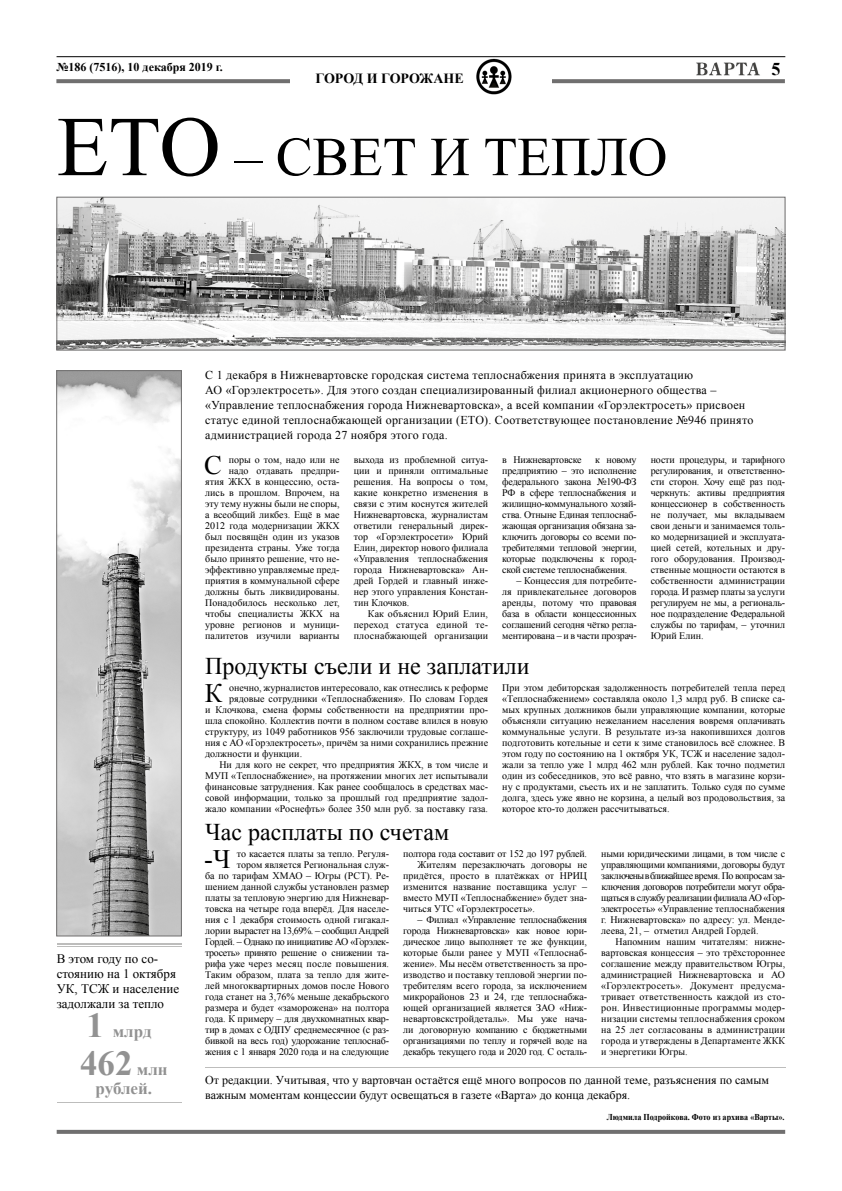
<style>
.page{position:relative;width:842px;height:1191px;background:#fff}
.page>*{position:absolute;margin:0;border:0;box-sizing:border-box;transform-origin:0 0}
.t1{font:55px "Times New Roman";color:#000}
.t2{font:700 35px "Times New Roman";color:#929292}
.t3{font:26.6px "Times New Roman";color:#000}
.t4{font:24px "Times New Roman";color:#000}
.t5{font:700 18px "Times New Roman";color:#000}
.t6{font:700 17px "Times New Roman";letter-spacing:-.005em;color:#929292}
.t7{font:700 14px "Times New Roman";letter-spacing:-.005em;color:#000}
.t8{font:13px/15px "Times New Roman";color:#000}
.t9{font:12px/15px "Times New Roman";letter-spacing:.02em;color:#000}
.t10{font:12px/15px "Times New Roman";color:#000}
.t11{font:700 12px "Times New Roman";color:#000}
.t12{font:10px/11px "Times New Roman";color:#000;text-align:justify}
.t13{font:10px "Times New Roman";letter-spacing:-.02em;color:#000}
.t14{font:700 9px "Times New Roman";color:#000;scale:.9 1}
.s1{font-size:85px}
.s2{font-size:35px}
.s3{font-size:17px}
</style>
<div class="page">
<svg style="left:57px;top:1130px;width:728px;height:4px;background:#747373"></svg>
<svg style="left:56px;top:79px;width:729px;height:4px;background:#767575"></svg>
<hr style="left:57px;top:56px;width:728px;height:1px;background:#000">
<img style="left:696px;top:63px;width:64px;height:13px">
<div style="left:291px;top:69px;width:261px;height:25px;background:#fff"></div>
<hr style="left:205px;top:1067px;width:581px;height:1px;background:#bdbdbc">
<img style="left:59px;top:199px;width:724px;height:149px">
<div style="left:57px;top:197px;width:728px;height:153px;border:1px solid #706f6f"></div>
<img style="left:476px;top:58px;width:36px;height:37px">
<img style="left:59px;top:373px;width:121px;height:561px">
<div style="left:57px;top:371px;width:125px;height:565px;border:1px solid #706f6f"></div>
<hr style="left:57px;top:946px;width:124px;height:1px;background:#bdbdbc">
<hr style="left:57px;top:943px;width:124px;height:2px;background:#bdbdbc">
<hr style="left:57px;top:1102px;width:124px;height:1px;background:#bdbdbc">
<p class="t11" style="left:57px;top:60px;width:168px">№186 (7516), 10 декабря 2019 г.</p>
<h3 class="t5" style="left:771px;top:59px;width:10px">5</h3>
<h3 class="t7" style="left:315px;top:70px;width:150px">ГОРОД И ГОРОЖАНЕ</h3>
<h1 class="t1" style="left:57px;top:126px;width:612px"><span class="s1">ЕТО</span> – СВЕТ И ТЕПЛО</h1>
<p class="t9" style="left:205px;top:367px;width:550px">С 1 декабря в Нижневартовске городская система теплоснабжения принята в эксплуатацию<br>АО «Горэлектросеть». Для этого создан специализированный филиал акционерного общества – «Управление теплоснабжения города Нижневартовска», а всей компании «Горэлектросеть» присвоен статус единой теплоснабжающей организации (ЕТО). Соответствующее постановление №946 принято администрацией города 27 ноября этого года.</p>
<h3 class="t3" style="left:204px;top:450px;width:19px">С</h3>
<p class="t12" style="left:205px;top:454px;width:136px;text-align:right">поры о том, надо или не<br>надо отдавать предпри-<br>ятия ЖКХ в концессию, оста&shy;лись в прошлом. Впрочем, на эту тему нужны были не споры, а всеобщий ликбез. Ещё в мае<br>2012 года модернизации ЖКХ был посвящён один из указов президента страны. Уже тогда было принято решение, что не&shy;эффективно управляемые пред&shy;приятия в коммунальной сфере должны быть ликвидированы.<br>Понадобилось несколько лет, чтобы специалисты ЖКХ на уровне регионов и муници&shy;палитетов изучили варианты</p>
<p class="t12" style="left:354px;top:454px;width:136px">выхода из проблемной ситуа&shy;ции и приняли оптимальные решения. На вопросы о том, какие конкретно изменения в связи с этим коснутся жителей Нижневартовска, журналистам ответили генеральный дирек&shy;тор «Горэлектросети» Юрий Елин, директор нового филиала «Управления теплоснабжения города Нижневартовска» Ан&shy;дрей Гордей и главный инже&shy;нер этого управления Констан&shy;тин Клочков.</p>
<p class="t12" style="left:354px;top:608px;width:136px;text-indent:14px">Как объяснил Юрий Елин, переход статуса единой те&shy;плоснабжающей организации</p>
<p class="t13" style="left:502px;top:454px;width:81px">в Нижневартовске</p>
<p class="t12" style="left:502px;top:454px;width:136px;text-indent:93px">к новому предприятию – это исполнение федерального закона №190-ФЗ РФ в сфере теплоснабжения и жилищно-коммунального хозяй&shy;ства. Отныне Единая теплоснаб&shy;жающая организация обязана за&shy;ключить договоры со всеми по&shy;требителями тепловой энергии, которые подключены к город&shy;ской системе теплоснабжения.</p>
<p class="t12" style="left:502px;top:575px;width:136px;text-indent:14px">– Концессия для потребите&shy;ля привлекательнее договоров аренды, потому что правовая база в области концессионных соглашений сегодня чётко регла&shy;ментирована – и в части прозрач-</p>
<p class="t12" style="left:651px;top:454px;width:136px">ности процедуры, и тарифного регулирования, и ответственно&shy;сти сторон. Хочу ещё раз под&shy;черкнуть: активы предприятия концессионер в собственность не получает, мы вкладываем свои деньги и занимаемся толь&shy;ко модернизацией и эксплуата&shy;цией сетей, котельных и дру&shy;гого оборудования. Производ&shy;ственные мощности остаются в собственности администрации города. И размер платы за услуги регулируем не мы, а региональ&shy;ное подразделение Федеральной службы по тарифам, – уточнил Юрий Елин.</p>
<h3 class="t8" style="left:57px;top:951px;width:124px">В этом году по со&shy;стоянию на 1 октября<br>УК, ТСЖ и население задолжали за тепло</h3>
<h3 class="t6" style="left:86px;top:1022px;width:67px"><span class="s2">1</span> млрд</h3>
<h2 class="t2" style="left:80px;top:1044px;width:89px">462 <span class="s3">млн</span></h2>
<h3 class="t6" style="left:96px;top:1079px;width:58px">рублей.</h3>
<h3 class="t4" style="left:205px;top:652px;width:326px">Продукты съели и не заплатили</h3>
<h3 class="t3" style="left:205px;top:679px;width:19px">К</h3>
<p class="t12" style="left:229px;top:682px;width:260px">онечно, журналистов интересовало, как отнеслись к реформе</p>
<p class="t12" style="left:502px;top:682px;width:284px">При этом дебиторская задолженность потребителей тепла перед «Теплоснабжением» составляла около 1,3 млрд руб. В списке са&shy;мых крупных должников были управляющие компании, которые объясняли ситуацию нежеланием населения вовремя оплачивать коммунальные услуги. В результате из-за накопившихся долгов подготовить котельные и сети к зиме становилось всё сложнее. В этом году по состоянию на 1 октября УК, ТСЖ и население задол&shy;жали за тепло уже 1 млрд 462 млн рублей. Как точно подметил один из собеседников, это всё равно, что взять в магазине корзи&shy;ну с продуктами, съесть их и не заплатить. Только судя по сумме долга, здесь уже явно не корзина, а целый воз продовольствия, за которое кто-то должен рассчитываться.</p>
<p class="t12" style="left:229px;top:693px;width:260px">рядовые сотрудники «Теплоснабжения». По словам Гордея</p>
<p class="t12" style="left:205px;top:704px;width:284px">и Клочкова, смена формы собственности на предприятии про-</p>
<p class="t12" style="left:205px;top:715px;width:284px">шла спокойно. Коллектив почти в полном составе влился в новую</p>
<p class="t12" style="left:205px;top:726px;width:284px">структуру, из 1049 работников 956 заключили трудовые соглаше-</p>
<p class="t12" style="left:205px;top:737px;width:284px">ния с АО «Горэлектросеть», причём за ними сохранились прежние</p>
<p class="t12" style="left:205px;top:748px;width:98px">должности и функции.</p>
<p class="t12" style="left:219px;top:759px;width:270px">Ни для кого не секрет, что предприятия ЖКХ, в том числе и</p>
<p class="t12" style="left:205px;top:770px;width:284px">МУП «Теплоснабжение», на протяжении многих лет испытывали</p>
<p class="t12" style="left:205px;top:781px;width:284px">финансовые затруднения. Как ранее сообщалось в средствах мас-</p>
<p class="t12" style="left:205px;top:792px;width:284px">совой информации, только за прошлый год предприятие задол-</p>
<p class="t12" style="left:205px;top:803px;width:284px">жало компании «Роснефть» более 350 млн руб. за поставку газа.</p>
<h3 class="t4" style="left:205px;top:818px;width:246px">Час расплаты по счетам</h3>
<h3 class="t3" style="left:204px;top:845px;width:28px">-Ч</h3>
<p class="t12" style="left:205px;top:848px;width:185px;text-align:right">то касается платы за тепло. Регуля-<br>тором является Региональная служ-<br>ба по тарифам ХМАО – Югры (РСТ). Ре&shy;шением данной службы установлен размер платы за тепловую энергию для Нижневар&shy;товска на четыре года вперёд. Для населе&shy;ния с 1 декабря стоимость одной гигакал&shy;лории вырастет на 13,69%. – сообщил Андрей Гордей. – Однако по инициативе АО «Горэлек&shy;тросеть» принято решение о снижении та&shy;рифа уже через месяц после повышения.<br>Таким образом, плата за тепло для жите&shy;лей многоквартирных домов после Нового года станет на 3,76% меньше декабрьского размера и будет «заморожена» на полтора года. К примеру – для двухкомнатных квар&shy;тир в домах с ОДПУ среднемесячное (с раз&shy;бивкой на весь год) удорожание теплоснаб&shy;жения с 1 января 2020 года и на следующие</p>
<p class="t13" style="left:403px;top:848px;width:185px">полтора года составит от 152 до 197 рублей.</p>
<p class="t12" style="left:601px;top:848px;width:185px">ными юридическими лицами, в том числе с управляющими компаниями, договоры будут заключенывближайшее время. По вопросам за&shy;ключения договоров потребители могут обра&shy;щаться в службу реализации филиала АО «Гор&shy;электросеть» «Управление теплоснабжения г. Нижневартовска» по адресу: ул. Менде&shy;леева, 21, – отметил Андрей Гордей.</p>
<p class="t12" style="left:601px;top:936px;width:185px;text-indent:14px">Напомним нашим читателям: нижне&shy;вартовская концессия – это трёхстороннее соглашение между правительством Югры, администрацией Нижневартовска и АО «Горэлектросеть». Документ предусма&shy;тривает ответственность каждой из сто&shy;рон. Инвестиционные программы модер&shy;низации системы теплоснабжения сроком на 25 лет согласованы в администрации города и утверждены в Департаменте ЖКК и энергетики Югры.</p>
<p class="t10" style="left:205px;top:1073px;width:565px">От редакции. Учитывая, что у вартовчан остаётся ещё много вопросов по данной теме, разъяснения по самым важным моментам концессии будут освещаться в газете «Варта» до конца декабря.</p>
<p class="t12" style="left:417px;top:859px;width:171px">Жителям перезаключать договоры не</p>
<p class="t12" style="left:403px;top:870px;width:185px">придётся, просто в платёжках от НРИЦ</p>
<p class="t12" style="left:403px;top:881px;width:185px">изменится название поставщика услуг –</p>
<p class="t12" style="left:403px;top:892px;width:185px">вместо МУП «Теплоснабжение» будет зна-</p>
<p class="t12" style="left:403px;top:903px;width:133px">читься УТС «Горэлектросеть».</p>
<p class="t12" style="left:403px;top:914px;width:185px;text-indent:14px">– Филиал «Управление теплоснабжения города Нижневартовска» как новое юри&shy;дическое лицо выполняет те же функции, которые были ранее у МУП «Теплоснаб&shy;жение». Мы несём ответственность за про&shy;изводство и поставку тепловой энергии по&shy;требителям всего города, за исключением микрорайонов 23 и 24, где теплоснабжа&shy;ющей организацией является ЗАО «Ниж&shy;невартовскстройдеталь». Мы уже нача&shy;ли договорную компанию с бюджетными организациями по теплу и горячей воде на декабрь текущего года и 2020 год. С осталь-</p>
<p class="t14" style="left:607px;top:1112px;width:199px">Людмила Подройкова. Фото из архива «Варты».</p>
</div>
